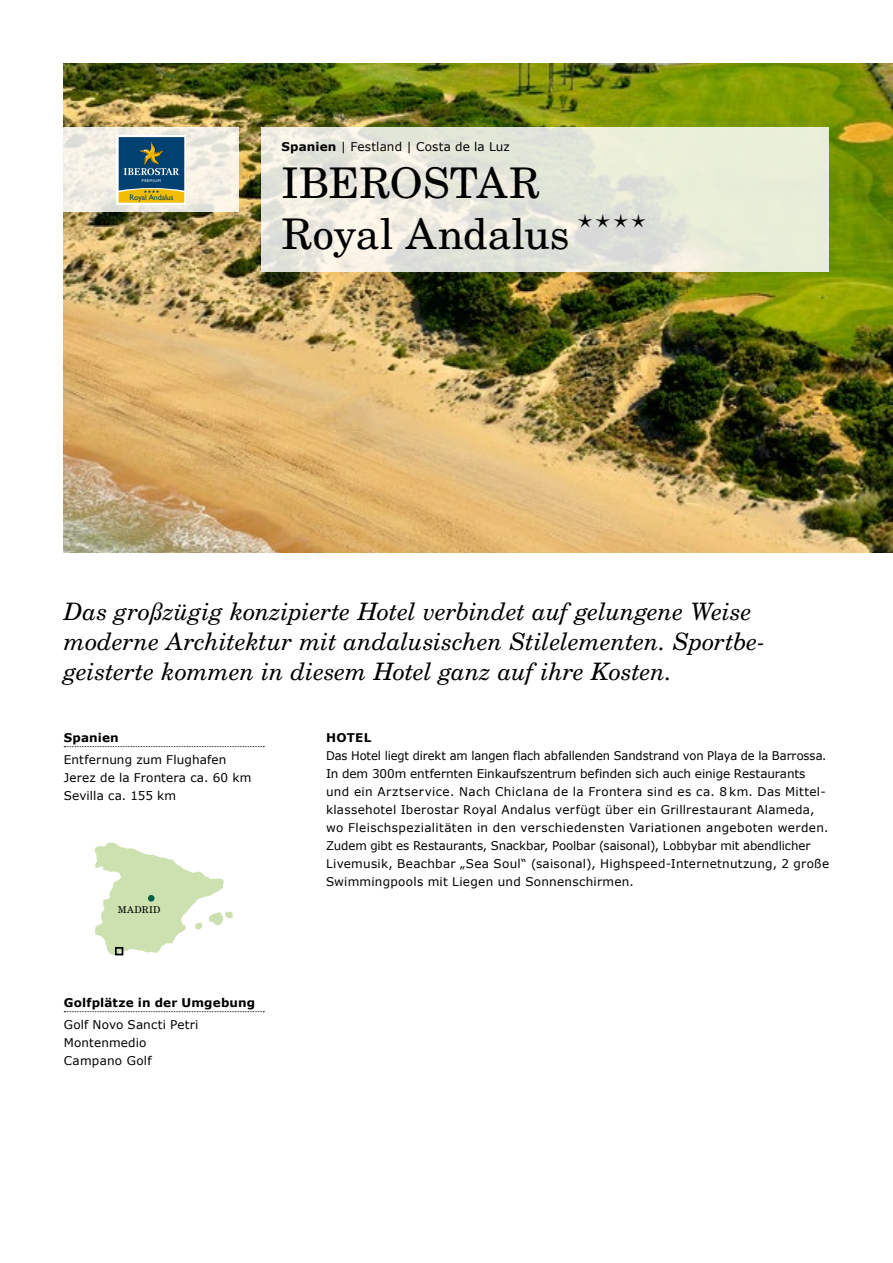
<style>
.page{position:relative;width:893px;height:1263px;background:#fff}
.page>*{position:absolute;margin:0;border:0;box-sizing:border-box;transform-origin:0 0}
.t1{font:42.3px/50.7px "New Century Schlbk LT";color:#000}
.t2{font:italic 24px/30px "New Century Schlbk LT";letter-spacing:-.005em;color:#000}
.t3{font:12px/18px "Verdana";letter-spacing:.015em;color:#000;scale:.96 1}
.t4{font:12px/18px "Verdana";letter-spacing:.015em;color:#000}
.t5{font:700 12px "Verdana";letter-spacing:.015em;color:#000}
.t6{font:9.3px "New Century Schlbk LT";letter-spacing:.04em;color:#000}
.t7{font:7.95px "Gill Sans";letter-spacing:-.015em;color:#004172}
.t8{font:4.05px "Gill Sans";letter-spacing:.1em;color:#fff}
.s1{font-weight:700}
</style>
<div class="page">
<img style="left:64px;top:64px;width:829px;height:489px">
<svg style="left:64px;top:128px;width:175px;height:84px;background:#f1ede3"></svg>
<svg style="left:261px;top:128px;width:568px;height:144px;background:#e7e9db"></svg>
<svg style="left:64px;top:1011px;width:200px;height:1px"></svg>
<svg style="left:64px;top:746px;width:200px;height:1px"></svg>
<svg style="left:95px;top:843px;width:138px;height:112px"></svg>
<div style="left:148px;top:895px;width:7px;height:6px;background:#005f48;border-radius:50%"></div>
<div style="left:115px;top:947px;width:8px;height:8px;border:2px solid #000"></div>
<svg style="left:117px;top:135px;width:69px;height:69px"></svg>
<svg style="left:119px;top:137px;width:65px;height:66px;background:#456760"></svg>
<svg style="left:578px;top:213px;width:68px;height:14px"></svg>
<p class="t8" style="left:142px;top:178px;width:21px">PREMIUM</p>
<p class="t7" style="left:129px;top:192px;width:46px">Royal Andalus</p>
<p class="t4" style="left:281px;top:137px;width:230px"><span class="s1">Spanien</span> | Festland | Costa de la Luz</p>
<h1 class="t1" style="left:281px;top:157px;width:290px">IBEROSTAR<br>Royal Andalus</h1>
<h2 class="t2" style="left:64px;top:596px;width:703px">Das großzügig konzipierte Hotel verbindet auf gelungene Weise moderne Architektur mit andalusischen Stilelementen. Sportbe&shy;geisterte kommen in diesem Hotel ganz auf ihre Kosten.</h2>
<p class="t5" style="left:64px;top:729px;width:57px">Spanien</p>
<p class="t4" style="left:64px;top:751px;width:189px">Entfernung zum Flughafen<br>Jerez de la Frontera ca. 60 km<br>Sevilla ca. 155 km</p>
<p class="t6" style="left:118px;top:904px;width:44px">MADRID</p>
<p class="t5" style="left:64px;top:994px;width:193px">Golfplätze in der Umgebung</p>
<p class="t4" style="left:64px;top:1016px;width:136px">Golf Novo Sancti Petri<br>Montenmedio<br>Campano Golf</p>
<p class="t5" style="left:326px;top:729px;width:47px">HOTEL</p>
<p class="t3" style="left:326px;top:746px;width:526px">Das Hotel liegt direkt am langen flach abfallenden Sandstrand von Playa de la Barrossa.<br>In dem 300m entfernten Einkaufszentrum befinden sich auch einige Restaurants und ein Arztservice. Nach Chiclana de la Frontera sind es ca. 8 km. Das Mittel&shy;klassehotel Iberostar Royal Andalus verfügt über ein Grillrestaurant Alameda, wo Fleischspezialitäten in den verschiedensten Variationen angeboten werden.<br>Zudem gibt es Restaurants, Snackbar, Poolbar (saisonal), Lobbybar mit abendlicher Livemusik, Beachbar „Sea Soul“ (saisonal), Highspeed-Internetnutzung, 2 große Swimmingpools mit Liegen und Sonnenschirmen.</p>
</div>
